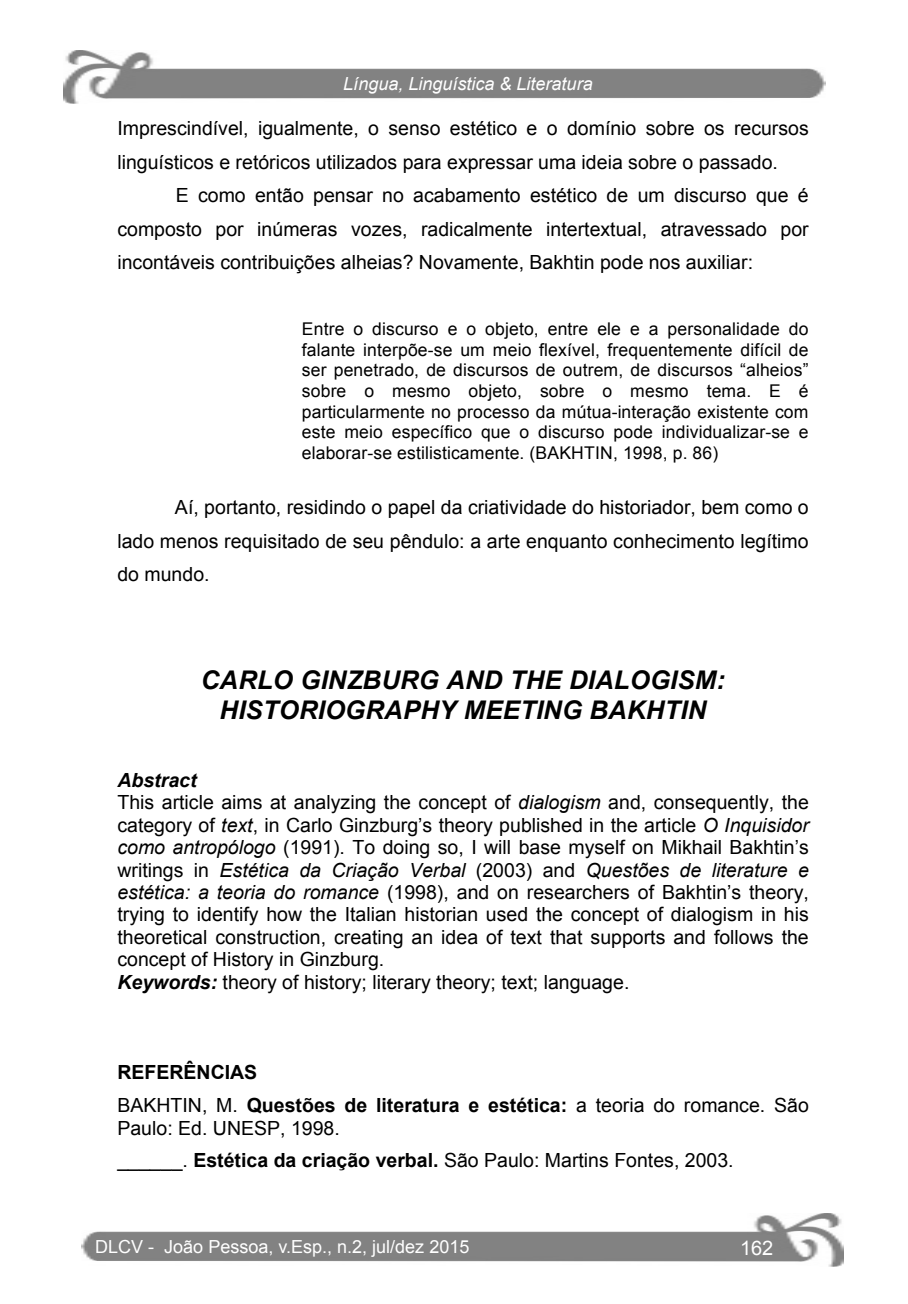
<style>
.page{position:relative;width:908px;height:1304px;background:#fff}
.page>*{position:absolute;margin:0;border:0;box-sizing:border-box;transform-origin:0 0}
.t1{font:italic 700 25.8px/30px "Arial";letter-spacing:.005em;color:#000;text-align:center}
.t2{font:20px "Arial";color:#fff}
.t3{font:19.4px/22.4px "Arial";color:#000}
.t4{font:700 19.4px/33.6px "Arial";color:#000}
.t5{font:18px "Arial";color:#fff}
.t6{font:italic 18px "Arial";color:#fff}
.t7{font:17.6px/20.6px "Arial";letter-spacing:.01em;color:#000;text-align:justify}
.s1{font-weight:700;font-style:italic}
.s2{font-style:italic}
.s3{font-weight:400}
.s4{font-weight:700}
</style>
<div class="page">
<img style="left:82px;top:1214px;width:761px;height:53px">
<img style="left:64px;top:51px;width:761px;height:53px">
<p class="t6" style="left:343px;top:72px;width:251px">Língua, Linguística &amp; Literatura</p>
<p class="t3" style="left:117px;top:117px;width:692px">Imprescindível, igualmente, o senso estético e o domínio sobre os recursos</p>
<p class="t3" style="left:117px;top:151px;width:661px">linguísticos e retóricos utilizados para expressar uma ideia sobre o passado.</p>
<p class="t3" style="left:176px;top:184px;width:634px">E como então pensar no acabamento estético de um discurso que é</p>
<p class="t3" style="left:117px;top:218px;width:692px">composto por inúmeras vozes, radicalmente intertextual, atravessado por</p>
<p class="t3" style="left:117px;top:252px;width:637px">incontáveis contribuições alheias? Novamente, Bakhtin pode nos auxiliar:</p>
<p class="t7" style="left:302px;top:319px;width:508px">Entre o discurso e o objeto, entre ele e a personalidade do falante interpõe-se um meio flexível, frequentemente difícil de ser penetrado, de discursos de outrem, de discursos “alheios” sobre o mesmo objeto, sobre o mesmo tema. E é particularmente no processo da mútua-interação existente com este meio específico que o discurso pode individualizar-se e elaborar-se estilisticamente. (BAKHTIN, 1998, p. 86)</p>
<p class="t3" style="left:117px;top:491px;width:692px;line-height:33.6px;text-align:justify;text-indent:58px">Aí, portanto, residindo o papel da criatividade do historiador, bem como o lado menos requisitado de seu pêndulo: a arte enquanto conhecimento legítimo do mundo.</p>
<p class="t1" style="left:201px;top:665px;width:525px">CARLO GINZBURG AND THE DIALOGISM:<br>HISTORIOGRAPHY MEETING BAKHTIN</p>
<p class="t3" style="left:117px;top:769px;width:692px"><span class="s1">Abstract<br></span>This article aims at analyzing the concept of <span class="s2">dialogism</span> and, consequently, the category of <span class="s2">text</span>, in Carlo Ginzburg’s theory published in the article <span class="s2">O Inquisidor como antropólogo</span> (1991). To doing so, I will base myself on Mikhail Bakhtin’s writings in <span class="s2">Estética da Criação Verbal</span> (2003) and <span class="s2">Questões de literature e estética: a teoria do romance</span> (1998), and on researchers of Bakhtin’s theory, trying to identify how the Italian historian used the concept of dialogism in his theoretical construction, creating an idea of text that supports and follows the concept of History in Ginzburg.<br><span class="s1">Keywords:</span> theory of history; literary theory; text; language.</p>
<p class="t4" style="left:117px;top:1055px;width:692px">REFERÊNCIAS<br><span class="s3">BAKHTIN, M.</span> Questões de literatura e estética: <span class="s3">a teoria do romance. São</span></p>
<p class="t3" style="left:117px;top:1112px;width:617px;line-height:32px">Paulo: Ed. UNESP, 1998.<br>______. <span class="s4">Estética da criação verbal.</span> São Paulo: Martins Fontes, 2003.</p>
<p class="t5" style="left:95px;top:1235px;width:375px">DLCV - João Pessoa, v.Esp., n.2, jul/dez 2015</p>
<p class="t2" style="left:739px;top:1235px;width:35px">162</p>
</div>
